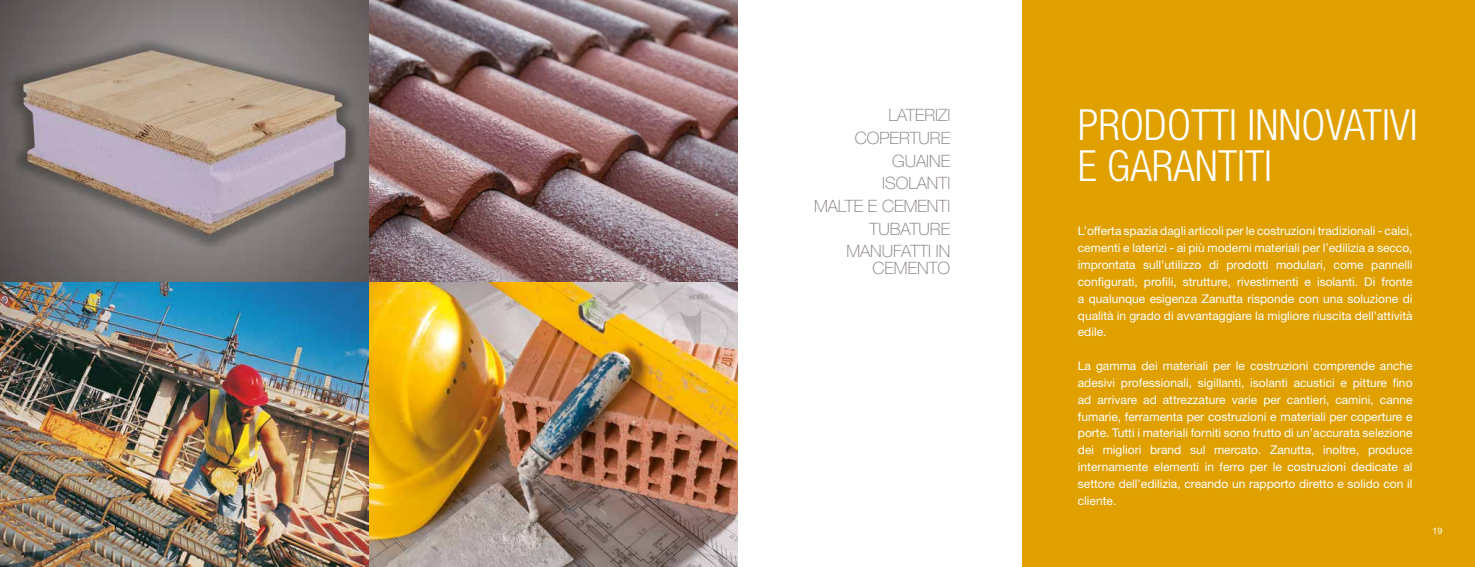
<style>
.page{position:relative;width:1475px;height:567px;background:#fff}
.page>*{position:absolute;margin:0;border:0;box-sizing:border-box;transform-origin:0 0}
.t1{font:300 condensed 43px/41px "Helvetica Neue LT Std";color:#fff}
.t2{font:100 17px/22.7px "Helvetica Neue LT Std";color:#7e757b;text-align:right}
.t3{font:12px/16.8px "Helvetica Neue LT Std";color:#fff;text-align:justify}
.t4{font:9px "Helvetica Neue LT Std";color:#fff}
</style>
<div class="page">
<img style="left:0;top:0;width:737px;height:567px">
<div style="left:1021px;top:0;width:453px;height:567px;background:#dfa000"></div>
<h2 class="t2" style="left:814px;top:104px;width:138px">LATERIZI<br>COPERTURE<br>GUAINE<br>ISOLANTI<br>MALTE E CEMENTI<br>TUBATURE<br>MANUFATTI IN</h2>
<h2 class="t2" style="left:872px;top:257px;width:79px">CEMENTO</h2>
<h1 class="t1" style="left:1077px;top:104px;width:341px">PRODOTTI INNOVATIVI<br>E GARANTITI</h1>
<p class="t3" style="left:1077px;top:223px;width:336px">L’offerta spazia dagli articoli per le costruzioni tradizionali - calci, cementi e laterizi - ai più moderni materiali per l’edilizia a secco, improntata sull’utilizzo di prodotti modulari, come pannelli configurati, profili, strutture, rivestimenti e isolanti. Di fronte a qualunque esigenza Zanutta risponde con una soluzione di qualità in grado di avvantaggiare la migliore riuscita dell’attività edile.</p>
<p class="t3" style="left:1077px;top:357px;width:336px">La gamma dei materiali per le costruzioni comprende anche adesivi professionali, sigillanti, isolanti acustici e pitture fino ad arrivare ad attrezzature varie per cantieri, camini, canne fumarie, ferramenta per costruzioni e materiali per coperture e porte. Tutti i materiali forniti sono frutto di un’accurata selezione dei migliori brand sul mercato. Zanutta, inoltre, produce internamente elementi in ferro per le costruzioni dedicate al settore dell’edilizia, creando un rapporto diretto e solido con il cliente.</p>
<p class="t4" style="left:1431px;top:525px;width:12px">19</p>
</div>
